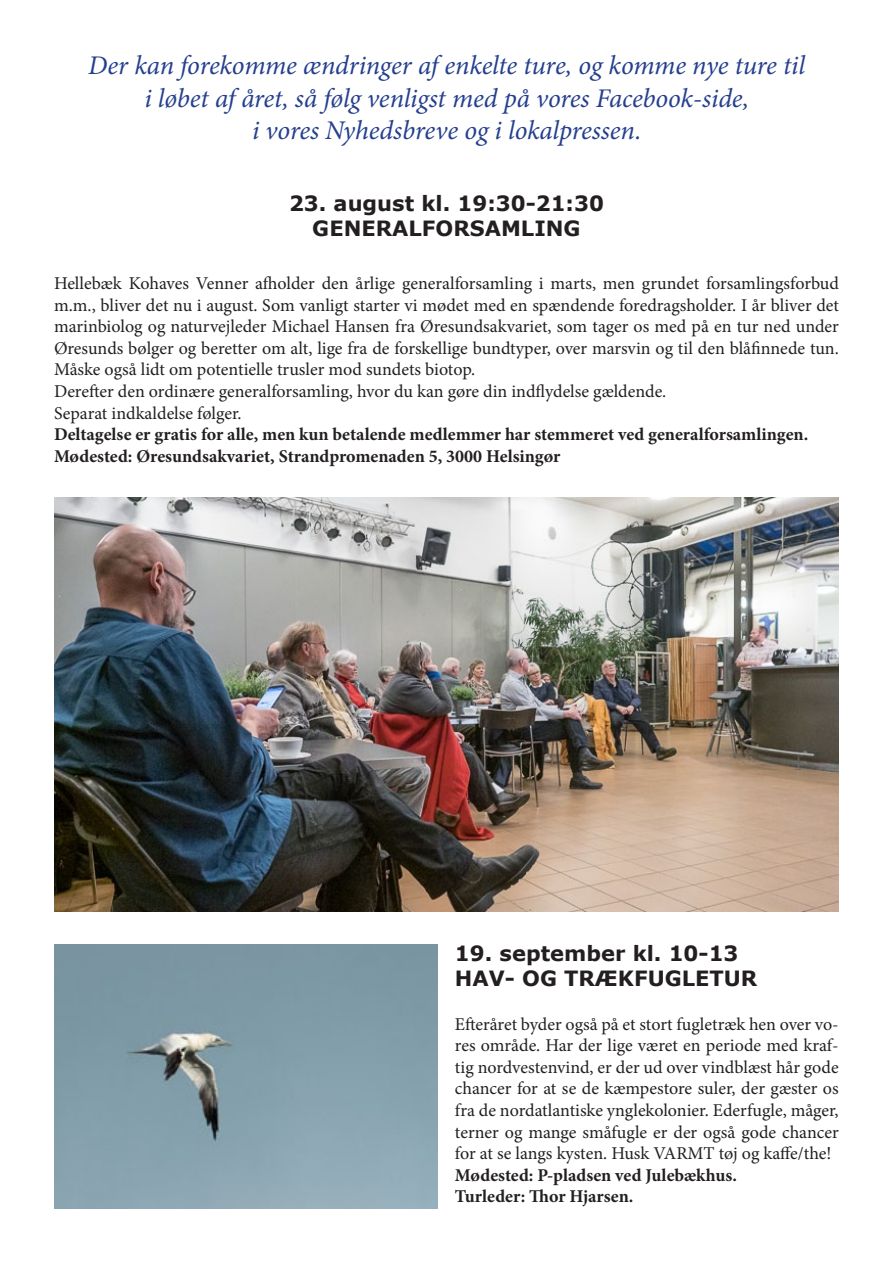
<style>
.page{position:relative;width:893px;height:1263px;background:#fff}
.page>*{position:absolute;margin:0;border:0;box-sizing:border-box;transform-origin:0 0}
.t1{font:italic 27px "Minion Pro";letter-spacing:-.01em;color:#253f8e}
.t2{font:700 21px "Verdana";color:#231f20}
.t3{font:18px/21.6px "Minion Pro";color:#231f20;text-align:justify}
.t4{font:700 18px "Minion Pro";color:#231f20}
</style>
<div class="page">
<img style="left:54px;top:497px;width:785px;height:414px">
<img style="left:54px;top:944px;width:383px;height:265px">
<p class="t1" style="left:88px;top:47px;width:719px">Der kan forekomme ændringer af enkelte ture, og komme nye ture til</p>
<p class="t1" style="left:144px;top:80px;width:606px">i løbet af året, så følg venligst med på vores Facebook-side,</p>
<p class="t1" style="left:252px;top:112px;width:391px">i vores Nyhedsbreve og i lokalpressen.</p>
<p class="t2" style="left:289px;top:188px;width:316px">23. august kl. 19:30-21:30</p>
<p class="t2" style="left:312px;top:214px;width:270px">GENERALFORSAMLING</p>
<p class="t3" style="left:54px;top:272px;width:786px">Hellebæk Kohaves Venner afholder den årlige generalforsamling i marts, men grundet forsamlingsforbud m.m., bliver det nu i august. Som vanligt starter vi mødet med en spændende foredragsholder. I år bliver det marinbiolog og naturvejleder Michael Hansen fra Øresundsakvariet, som tager os med på en tur ned under Øresunds bølger og beretter om alt, lige fra de forskellige bundtyper, over marsvin og til den blåfinnede tun.<br>Måske også lidt om potentielle trusler mod sundets biotop.</p>
<p class="t3" style="left:54px;top:380px;width:614px">Derefter den ordinære generalforsamling, hvor du kan gøre din indflydelse gældende.</p>
<p class="t3" style="left:54px;top:402px;width:189px">Separat indkaldelse følger.</p>
<p class="t4" style="left:54px;top:422px;width:756px">Deltagelse er gratis for alle, men kun betalende medlemmer har stemmeret ved generalforsamlingen.</p>
<p class="t4" style="left:54px;top:443px;width:508px">Mødested: Øresundsakvariet, Strandpromenaden 5, 3000 Helsingør</p>
<p class="t2" style="left:455px;top:938px;width:285px">19. september kl. 10-13</p>
<p class="t2" style="left:455px;top:963px;width:304px">HAV- OG TRÆKFUGLETUR</p>
<p class="t3" style="left:455px;top:1013px;width:385px">Efteråret byder også på et stort fugletræk hen over vo&shy;res område. Har der lige været en periode med kraf&shy;tig nordvestenvind, er der ud over vindblæst hår gode chancer for at se de kæmpestore suler, der gæster os fra de nordatlantiske ynglekolonier. Ederfugle, måger, terner og mange småfugle er der også gode chancer for at se langs kysten. Husk VARMT tøj og kaffe/the!</p>
<p class="t4" style="left:455px;top:1162px;width:284px">Mødested: P-pladsen ved Julebækhus.</p>
<p class="t4" style="left:455px;top:1184px;width:180px">Turleder: Thor Hjarsen.</p>
</div>
